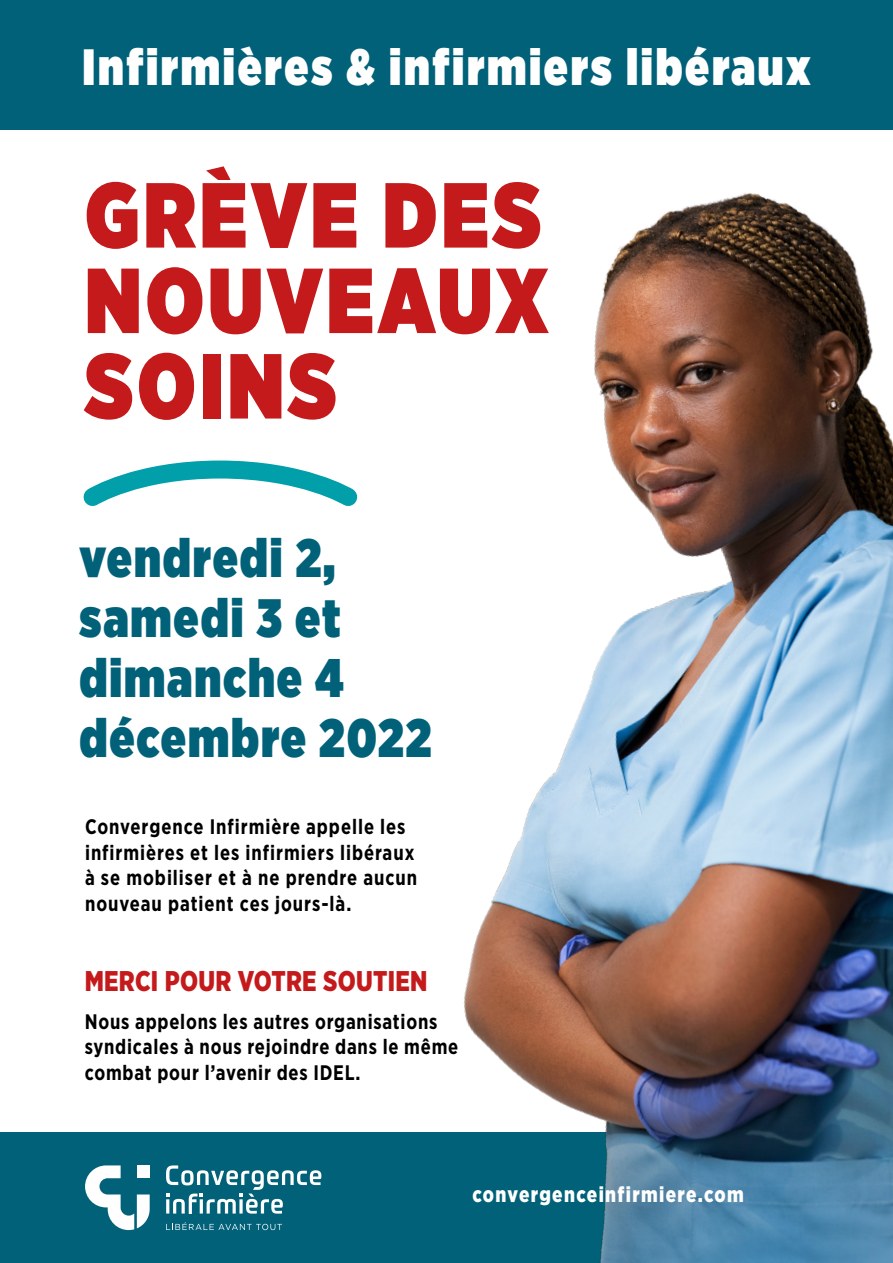
<style>
.page{position:relative;width:893px;height:1263px;background:#fff}
.page>*{position:absolute;margin:0;border:0;box-sizing:border-box;transform-origin:0 0}
.t1{font:900 92.1px/85.5px "Gotham Narrow";letter-spacing:.05em;color:#c51a1b;text-align:justify;scale:.9 1}
.t2{font:900 54px/60px "Gotham Narrow";letter-spacing:.04em;color:#006179;scale:.87 1}
.t3{font:900 51px "Gotham Narrow";letter-spacing:.06em;color:#fff;scale:.88 1}
.t4{font:900 28.5px "Gotham Narrow";letter-spacing:.01em;color:#c51a1b;scale:.89 1}
.t5{font:900 21.6px "Gotham Narrow";letter-spacing:.07em;color:#fff;scale:.9 1}
.t6{font:700 21px/25.5px "Gotham Narrow";letter-spacing:.04em;color:#000;scale:.9 1}
</style>
<div class="page">
<div style="left:0;top:1132px;width:893px;height:131px;background:#006179"></div>
<img style="left:464px;top:193px;width:429px;height:1070px">
<svg style="left:166px;top:1222px;width:116px;height:8px"></svg>
<svg style="left:166px;top:1165px;width:155px;height:49px"></svg>
<svg style="left:85px;top:1165px;width:65px;height:65px"></svg>
<div style="left:0;top:0;width:893px;height:130px;background:#006179"></div>
<svg style="left:83px;top:460px;width:275px;height:46px"></svg>
<h3 class="t3" style="left:83px;top:32px;width:829px">Infirmières &amp; infirmiers libéraux</h3>
<h1 class="t1" style="left:85px;top:171px;width:516px">GRÈVE DES NOUVEAUX SOINS</h1>
<h2 class="t2" style="left:79px;top:527px;width:406px">vendredi 2, samedi 3 et dimanche 4 décembre 2022</h2>
<p class="t6" style="left:85px;top:814px;width:371px">Convergence Infirmière appelle les infirmières et les infirmiers libéraux à se mobiliser et à ne prendre aucun nouveau patient ces jours-là.</p>
<h3 class="t4" style="left:85px;top:962px;width:387px">MERCI POUR VOTRE SOUTIEN</h3>
<p class="t6" style="left:85px;top:1008px;width:417px">Nous appelons les autres organisations syndicales à nous rejoindre dans le même combat pour l’avenir des IDEL.</p>
<p class="t5" style="left:472px;top:1180px;width:303px">convergenceinfirmiere.com</p>
</div>
